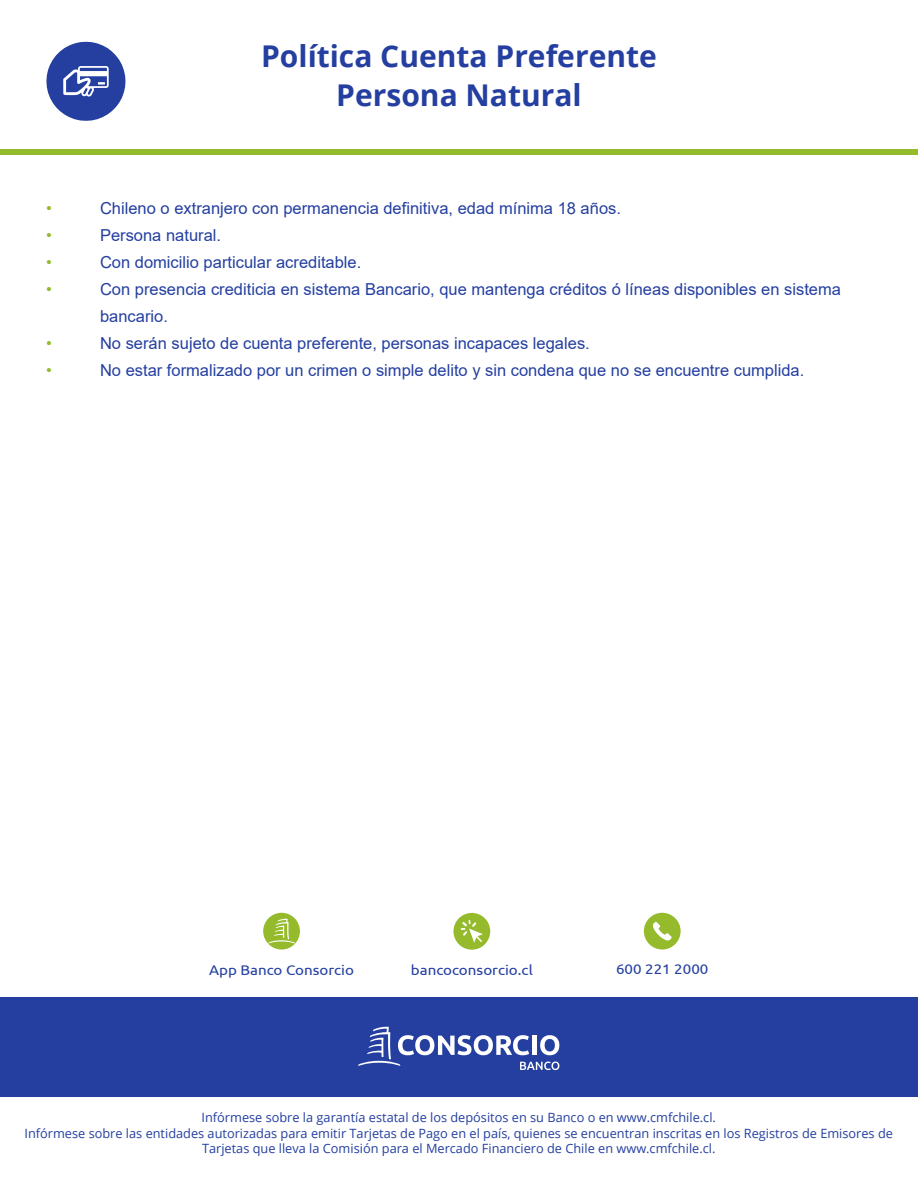
<style>
.page{position:relative;width:918px;height:1188px;background:#fff}
.page>*{position:absolute;margin:0;border:0;box-sizing:border-box;transform-origin:0 0}
.t1{font:700 30px/39px "Open Sans";color:#243fa0;text-align:center}
.t2{font:16.5px/27px "Arial";color:#243fa0}
.t3{font:16.5px "Arial";color:#95bb2c}
.t4{font:13.95px "Ubuntu";color:#243fa0;scale:1.08 1}
.t5{font:12.75px/15.3px "Open Sans";color:#243fa0;text-align:center}
</style>
<div class="page">
<div style="left:0;top:149px;width:918px;height:5px;background:#95bb2c"></div>
<svg style="left:46px;top:42px;width:80px;height:79px"></svg>
<div style="left:0;top:997px;width:918px;height:99px;background:#243fa0"></div>
<svg style="left:358px;top:1026px;width:201px;height:44px"></svg>
<div style="left:263px;top:913px;width:37px;height:37px;background:#95bb2c;border-radius:50%"></div>
<div style="left:453px;top:913px;width:37px;height:37px;background:#95bb2c;border-radius:50%"></div>
<div style="left:644px;top:913px;width:37px;height:37px;background:#95bb2c;border-radius:50%"></div>
<svg style="left:652px;top:922px;width:20px;height:19px"></svg>
<svg style="left:268px;top:918px;width:27px;height:26px"></svg>
<svg style="left:461px;top:920px;width:22px;height:23px"></svg>
<h1 class="t1" style="left:261px;top:36px;width:397px">Política Cuenta Preferente<br>Persona Natural</h1>
<p class="t3" style="left:46px;top:197px;width:7px">•</p>
<p class="t2" style="left:100px;top:195px;width:522px">Chileno o extranjero con permanencia definitiva, edad mínima 18 años.</p>
<p class="t3" style="left:46px;top:224px;width:7px">•</p>
<p class="t2" style="left:100px;top:222px;width:123px">Persona natural.</p>
<p class="t3" style="left:46px;top:251px;width:7px">•</p>
<p class="t2" style="left:100px;top:249px;width:263px">Con domicilio particular acreditable.</p>
<p class="t3" style="left:46px;top:278px;width:7px">•</p>
<p class="t2" style="left:100px;top:276px;width:743px">Con presencia crediticia en sistema Bancario, que mantenga créditos ó líneas disponibles en sistema bancario.</p>
<p class="t3" style="left:46px;top:332px;width:7px">•</p>
<p class="t2" style="left:100px;top:330px;width:491px">No serán sujeto de cuenta preferente, personas incapaces legales.</p>
<p class="t3" style="left:46px;top:359px;width:7px">•</p>
<p class="t2" style="left:100px;top:357px;width:706px">No estar formalizado por un crimen o simple delito y sin condena que no se encuentre cumplida.</p>
<p class="t4" style="left:209px;top:962px;width:136px">App Banco Consorcio</p>
<p class="t4" style="left:411px;top:962px;width:114px">bancoconsorcio.cl</p>
<p class="t4" style="left:616px;top:960px;width:87px">600 221 2000</p>
<p class="t5" style="left:25px;top:1110px;width:870px">Infórmese sobre la garantía estatal de los depósitos en su Banco o en www.cmfchile.cl.<br>Infórmese sobre las entidades autorizadas para emitir Tarjetas de Pago en el país, quienes se encuentran inscritas en los Registros de Emisores de<br>Tarjetas que lleva la Comisión para el Mercado Financiero de Chile en www.cmfchile.cl.</p>
</div>
